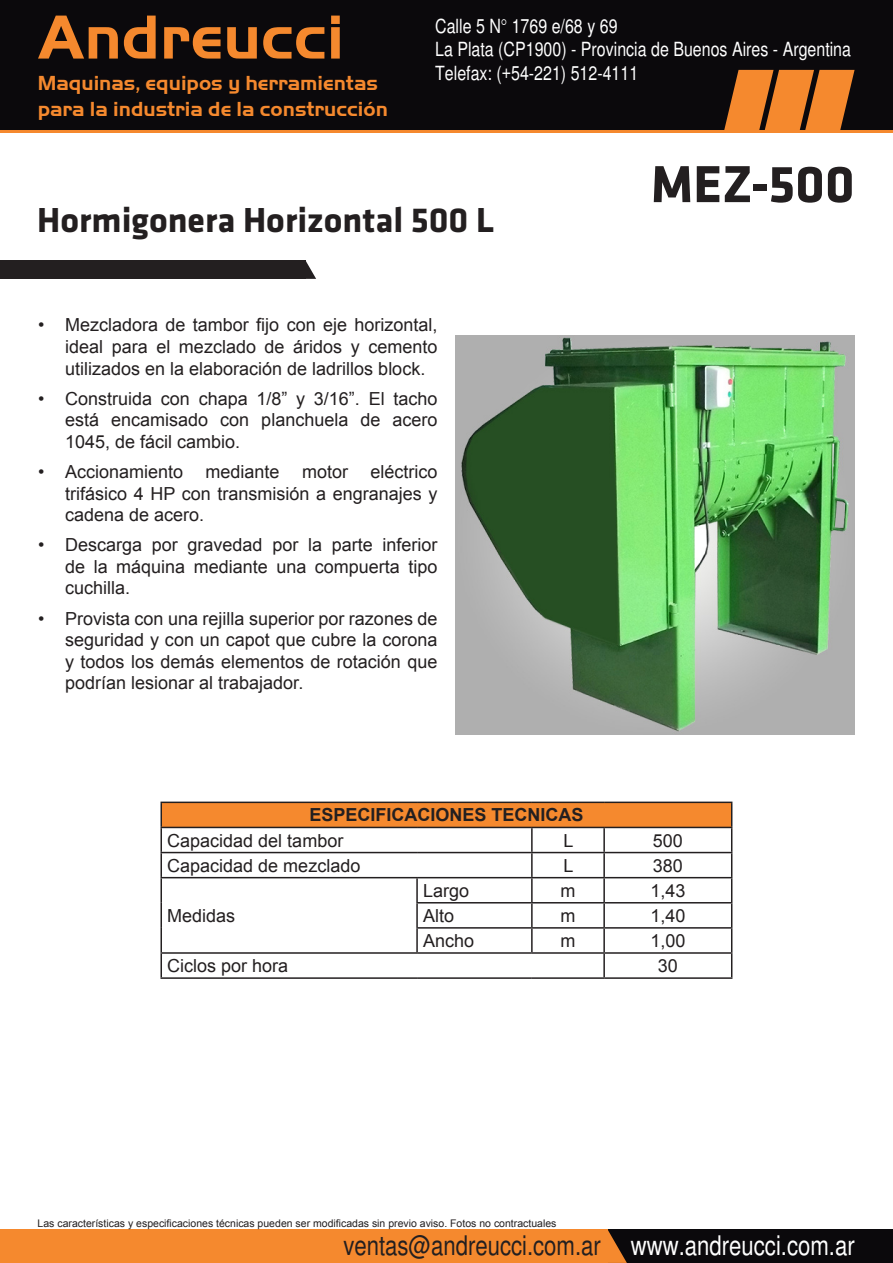
<style>
.page{position:relative;width:893px;height:1263px;background:#fff}
.page>*{position:absolute;margin:0;border:0;box-sizing:border-box;transform-origin:0 0}
.t1{font:700 64.5px "Handel Got D";color:#f5892e}
.t2{font:700 54px "Klavika";color:#231f20}
.t3{font:700 36px "Klavika";color:#231f20}
.t4{font:condensed 27px "Helvetica";color:#231f20}
.t5{font:condensed 27px "Helvetica";color:#fff}
.t6{font:700 21px "Handel Got D";color:#f5892e}
.t7{font:condensed 19.5px "Helvetica";color:#fff}
.t8{font:18px/21.6px "Arial";color:#231f20;text-align:justify}
.t9{font:700 18px "Arial";color:#231f20}
.t10{font:10.5px "Arial";color:#231f20}
</style>
<div class="page">
<div style="left:161px;top:802px;width:571px;height:25px;background:#f5892e"></div>
<hr style="left:160px;top:801px;width:257px;height:2px;background:#231f20">
<hr style="left:160px;top:803px;width:2px;height:24px;background:#231f20">
<hr style="left:417px;top:801px;width:115px;height:2px;background:#231f20">
<hr style="left:532px;top:801px;width:72px;height:2px;background:#231f20">
<hr style="left:604px;top:801px;width:128px;height:2px;background:#231f20">
<hr style="left:160px;top:827px;width:257px;height:1px;background:#231f20">
<hr style="left:160px;top:828px;width:2px;height:24px;background:#231f20">
<hr style="left:417px;top:827px;width:115px;height:1px;background:#231f20">
<hr style="left:532px;top:827px;width:72px;height:1px;background:#231f20">
<hr style="left:531px;top:828px;width:2px;height:24px;background:#231f20">
<hr style="left:604px;top:827px;width:128px;height:1px;background:#231f20">
<hr style="left:603px;top:828px;width:2px;height:24px;background:#231f20">
<hr style="left:160px;top:852px;width:257px;height:1px;background:#231f20">
<hr style="left:160px;top:853px;width:2px;height:24px;background:#231f20">
<hr style="left:417px;top:852px;width:115px;height:1px;background:#231f20">
<hr style="left:532px;top:852px;width:72px;height:1px;background:#231f20">
<hr style="left:531px;top:853px;width:2px;height:24px;background:#231f20">
<hr style="left:604px;top:852px;width:128px;height:1px;background:#231f20">
<hr style="left:603px;top:853px;width:2px;height:24px;background:#231f20">
<hr style="left:160px;top:877px;width:257px;height:1px;background:#231f20">
<hr style="left:160px;top:878px;width:2px;height:25px;background:#231f20">
<hr style="left:417px;top:877px;width:115px;height:1px;background:#231f20">
<hr style="left:416px;top:878px;width:2px;height:24px;background:#231f20">
<hr style="left:532px;top:877px;width:72px;height:1px;background:#231f20">
<hr style="left:531px;top:878px;width:2px;height:24px;background:#231f20">
<hr style="left:604px;top:877px;width:128px;height:1px;background:#231f20">
<hr style="left:603px;top:878px;width:2px;height:24px;background:#231f20">
<hr style="left:160px;top:903px;width:2px;height:25px;background:#231f20">
<hr style="left:416px;top:902px;width:116px;height:1px;background:#231f20">
<hr style="left:416px;top:903px;width:2px;height:24px;background:#231f20">
<hr style="left:532px;top:902px;width:72px;height:1px;background:#231f20">
<hr style="left:531px;top:903px;width:2px;height:24px;background:#231f20">
<hr style="left:604px;top:902px;width:128px;height:1px;background:#231f20">
<hr style="left:603px;top:903px;width:2px;height:24px;background:#231f20">
<hr style="left:160px;top:928px;width:2px;height:24px;background:#231f20">
<hr style="left:416px;top:927px;width:116px;height:2px;background:#231f20">
<hr style="left:416px;top:929px;width:2px;height:23px;background:#231f20">
<hr style="left:532px;top:927px;width:72px;height:2px;background:#231f20">
<hr style="left:531px;top:929px;width:2px;height:23px;background:#231f20">
<hr style="left:604px;top:927px;width:128px;height:2px;background:#231f20">
<hr style="left:603px;top:929px;width:2px;height:23px;background:#231f20">
<hr style="left:160px;top:952px;width:257px;height:2px;background:#231f20">
<hr style="left:160px;top:954px;width:2px;height:23px;background:#231f20">
<hr style="left:417px;top:952px;width:115px;height:2px;background:#231f20">
<hr style="left:532px;top:952px;width:72px;height:2px;background:#231f20">
<hr style="left:604px;top:952px;width:128px;height:2px;background:#231f20">
<hr style="left:603px;top:954px;width:2px;height:23px;background:#231f20">
<svg style="left:731px;top:803px;width:1px;height:174px"></svg>
<hr style="left:160px;top:977px;width:257px;height:2px;background:#231f20">
<hr style="left:417px;top:977px;width:115px;height:2px;background:#231f20">
<hr style="left:532px;top:977px;width:72px;height:2px;background:#231f20">
<hr style="left:604px;top:977px;width:128px;height:2px;background:#231f20">
<img style="left:455px;top:335px;width:400px;height:399px">
<div style="left:600px;top:1230px;width:293px;height:33px;background:#0b090c"></div>
<div style="left:0;top:1230px;width:608px;height:33px;background:#f5892e"></div>
<svg style="left:608px;top:1230px;width:19px;height:33px"></svg>
<div style="left:0;top:261px;width:306px;height:18px;background:#231f20"></div>
<svg style="left:306px;top:261px;width:10px;height:18px"></svg>
<div style="left:0;top:0;width:893px;height:131px;background:#0b090c"></div>
<svg style="left:724px;top:70px;width:130px;height:60px"></svg>
<hr style="left:0;top:130px;width:893px;height:2px;background:#f5892e">
<p class="t1" style="left:38px;top:1px;width:308px">Andreucci</p>
<p class="t6" style="left:38px;top:71px;width:342px">Maquinas, equipos y herramientas</p>
<p class="t6" style="left:38px;top:97px;width:352px">para la industria de la construcción</p>
<p class="t7" style="left:435px;top:15px;width:184px">Calle 5 N° 1769 e/68 y 69</p>
<p class="t7" style="left:435px;top:38px;width:417px">La Plata (CP1900) - Provincia de Buenos Aires - Argentina</p>
<p class="t7" style="left:435px;top:61px;width:205px">Telefax: (+54-221) 512-4111</p>
<p class="t2" style="left:651px;top:155px;width:205px">MEZ-500</p>
<p class="t3" style="left:37px;top:201px;width:458px">Hormigonera Horizontal 500 L</p>
<p class="t8" style="left:65px;top:314px;width:374px;text-indent:-27px">• Mezcladora de tambor fijo con eje horizontal, ideal para el mezclado de áridos y cemento utilizados en la elaboración de ladrillos block.</p>
<p class="t8" style="left:65px;top:388px;width:374px;text-indent:-27px">• Construida con chapa 1/8” y 3/16”. El tacho está encamisado con planchuela de acero 1045, de fácil cambio.</p>
<p class="t8" style="left:65px;top:461px;width:374px;text-indent:-27px">• Accionamiento mediante motor eléctrico trifásico 4 HP con transmisión a engranajes y cadena de acero.</p>
<p class="t8" style="left:65px;top:534px;width:374px;text-indent:-27px">• Descarga por gravedad por la parte inferior de la máquina mediante una compuerta tipo cuchilla.</p>
<p class="t8" style="left:65px;top:608px;width:374px;text-indent:-27px">• Provista con una rejilla superior por razones de seguridad y con un capot que cubre la corona y todos los demás elementos de rotación que podrían lesionar al trabajador.</p>
<p class="t9" style="left:309px;top:803px;width:276px">ESPECIFICACIONES TECNICAS</p>
<p class="t8" style="left:167px;top:830px;width:178px">Capacidad del tambor</p>
<p class="t8" style="left:563px;top:830px;width:12px">L</p>
<p class="t8" style="left:653px;top:830px;width:32px">500</p>
<p class="t8" style="left:167px;top:855px;width:195px">Capacidad de mezclado</p>
<p class="t8" style="left:563px;top:855px;width:12px">L</p>
<p class="t8" style="left:653px;top:855px;width:32px">380</p>
<p class="t8" style="left:167px;top:905px;width:70px">Medidas</p>
<p class="t8" style="left:423px;top:880px;width:48px">Largo</p>
<p class="t8" style="left:560px;top:880px;width:16px">m</p>
<p class="t8" style="left:650px;top:880px;width:37px">1,43</p>
<p class="t8" style="left:423px;top:905px;width:33px">Alto</p>
<p class="t8" style="left:560px;top:905px;width:16px">m</p>
<p class="t8" style="left:650px;top:905px;width:37px">1,40</p>
<p class="t8" style="left:423px;top:930px;width:53px">Ancho</p>
<p class="t8" style="left:560px;top:930px;width:16px">m</p>
<p class="t8" style="left:650px;top:930px;width:37px">1,00</p>
<p class="t8" style="left:167px;top:955px;width:123px">Ciclos por hora</p>
<p class="t8" style="left:658px;top:955px;width:22px">30</p>
<p class="t10" style="left:38px;top:1216px;width:520px">Las características y especificaciones técnicas pueden ser modificadas sin previo aviso. Fotos no contractuales</p>
<p class="t4" style="left:343px;top:1230px;width:259px">ventas@andreucci.com.ar</p>
<p class="t5" style="left:631px;top:1229px;width:225px">www.andreucci.com.ar</p>
</div>
